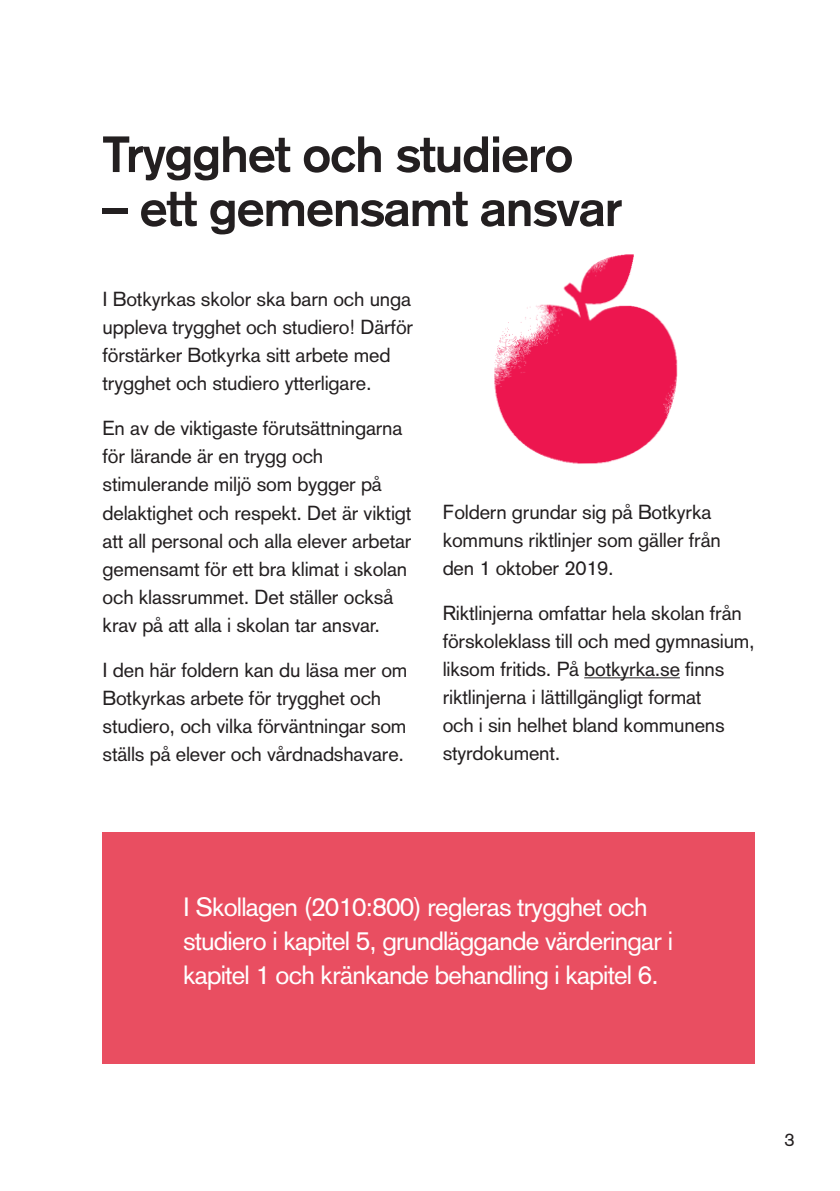
<style>
.page{position:relative;width:840px;height:1191px;background:#fff}
.page>*{position:absolute;margin:0;border:0;box-sizing:border-box;transform-origin:0 0}
.t1{font:700 50px "Akzidenz Grotesk";letter-spacing:-.02em;color:#231f20}
.Ingress{font:26px/34px "Akzidenz Grotesk";letter-spacing:-.03em;color:#fff}
.Brödtext_A5{font:20px/28px "Akzidenz Grotesk";letter-spacing:-.01em;color:#231f20}
.t2{font:18px "Akzidenz Grotesk";color:#231f20}
</style>
<div class="page">
<hr style="left:584px;top:677px;width:95px;height:1px;background:#231f20">
<div style="left:103px;top:832px;width:651px;height:231px;background:#e94e61"></div>
<img style="left:494px;top:254px;width:184px;height:210px">
<h1 class="t1" style="left:103px;top:125px;width:472px">Trygghet och studiero</h1>
<h1 class="t1" style="left:103px;top:179px;width:520px">– ett gemensamt ansvar</h1>
<p class="Brödtext_A5" style="left:102px;top:285px;width:312px">I Botkyrkas skolor ska barn och unga uppleva trygghet och studiero! Därför förstärker Botkyrka sitt arbete med trygghet och studiero ytterligare.</p>
<p class="Brödtext_A5" style="left:102px;top:414px;width:310px">En av de viktigaste förutsättningarna för lärande är en trygg och stimulerande miljö som bygger på delaktighet och respekt. Det är viktigt att all personal och alla elever arbetar gemensamt för ett bra klimat i skolan och klassrummet. Det ställer också krav på att alla i skolan tar ansvar.</p>
<p class="Brödtext_A5" style="left:102px;top:655px;width:306px">I den här foldern kan du läsa mer om Botkyrkas arbete för trygghet och studiero, och vilka förväntningar som ställs på elever och vårdnadshavare.</p>
<p class="Brödtext_A5" style="left:442px;top:498px;width:279px">Foldern grundar sig på Botkyrka kommuns riktlinjer som gäller från den 1 oktober 2019.</p>
<p class="Brödtext_A5" style="left:442px;top:599px;width:313px">Riktlinjerna omfattar hela skolan från förskoleklass till och med gymnasium, liksom fritids. På botkyrka.se finns riktlinjerna i lättillgängligt format<br>och i sin helhet bland kommunens styrdokument.</p>
<p class="Ingress" style="left:183px;top:889px;width:491px">I Skollagen (2010:800) regleras trygghet och studiero i kapitel 5, grundläggande värderingar i kapitel 1 och kränkande behandling i kapitel 6.</p>
<p class="t2" style="left:784px;top:1128px;width:12px">3</p>
</div>
